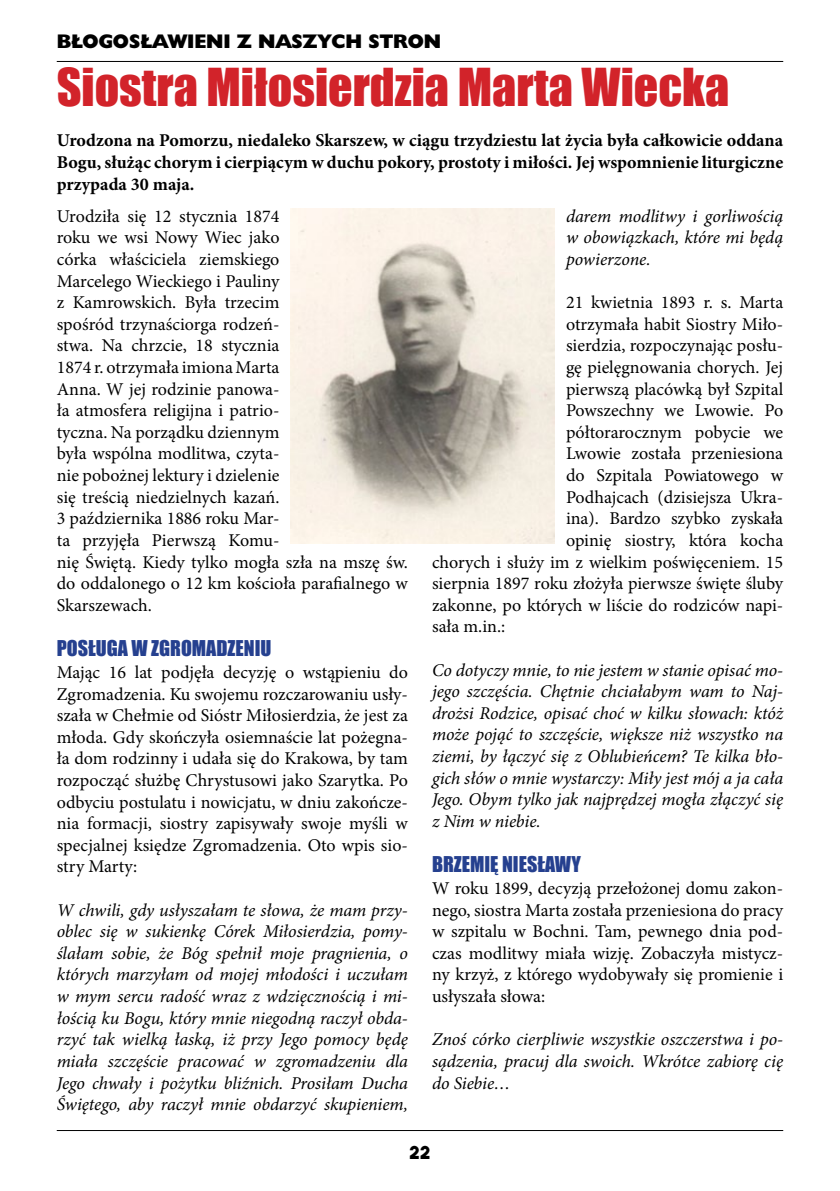
<style>
.page{position:relative;width:840px;height:1191px;background:#fff}
.page>*{position:absolute;margin:0;border:0;box-sizing:border-box;transform-origin:0 0}
.t1{font:48px "Impact";color:#d2232a}
.t2{font:20px "Impact";color:#25408f}
.t3{font:18px/21.6px "Minion Pro";color:#000;text-align:justify}
.t4{font:italic 18px/21.6px "Minion Pro";letter-spacing:-.005em;color:#000;text-align:justify}
.t5{font:700 18px/21.6px "Minion Pro";color:#000;text-align:justify}
.t6{font:18px "Humanst 521 X Bd PL";color:#000}
.t7{font:18px "The Bold Font";color:#000}
</style>
<div class="page">
<hr style="left:57px;top:1130px;width:725px;height:1px;background:#000">
<hr style="left:57px;top:61px;width:725px;height:1px;background:#000">
<img style="left:291px;top:209px;width:263px;height:334px">
<p class="t6" style="left:57px;top:29px;width:386px">BŁOGOSŁAWIENI Z NASZYCH STRON</p>
<h1 class="t1" style="left:57px;top:50px;width:673px">Siostra Miłosierdzia Marta Wiecka</h1>
<p class="t5" style="left:57px;top:130px;width:727px">Urodzona na Pomorzu, niedaleko Skarszew, w ciągu trzydziestu lat życia była całkowicie oddana Bogu, służąc chorym i cierpiącym w duchu pokory, prostoty i miłości. Jej wspomnienie liturgiczne przypada 30 maja.</p>
<p class="t3" style="left:57px;top:205px;width:352px;text-align:left">Urodziła się 12 stycznia 1874<br>roku we wsi Nowy Wiec jako<br>córka właściciela ziemskiego<br>Marcelego Wieckiego i Pauliny<br>z Kamrowskich. Była trzecim<br>spośród trzynaściorga rodzeń-<br>stwa. Na chrzcie, 18 stycznia<br>1874 r. otrzymała imiona Marta<br>Anna. W jej rodzinie panowa-<br>ła atmosfera religijna i patrio-<br>tyczna. Na porządku dziennym<br>była wspólna modlitwa, czyta-<br>nie pobożnej lektury i dzielenie<br>się treścią niedzielnych kazań.<br>3 października 1886 roku Mar-<br>ta przyjęła Pierwszą Komu-<br>nię Świętą. Kiedy tylko mogła szła na mszę św. do oddalonego o 12 km kościoła parafialnego w<br>Skarszewach.</p>
<p class="t2" style="left:57px;top:633px;width:216px">POSŁUGA W ZGROMADZENIU</p>
<p class="t3" style="left:57px;top:661px;width:352px">Mając 16 lat podjęła decyzję o wstąpieniu do Zgromadzenia. Ku swojemu rozczarowaniu usły&shy;szała w Chełmie od Sióstr Miłosierdzia, że jest za młoda. Gdy skończyła osiemnaście lat pożegna&shy;ła dom rodzinny i udała się do Krakowa, by tam rozpocząć służbę Chrystusowi jako Szarytka. Po odbyciu postulatu i nowicjatu, w dniu zakończe&shy;nia formacji, siostry zapisywały swoje myśli w specjalnej księdze Zgromadzenia. Oto wpis sio&shy;stry Marty:</p>
<p class="t4" style="left:57px;top:899px;width:352px">W chwili, gdy usłyszałam te słowa, że mam przy&shy;oblec się w sukienkę Córek Miłosierdzia, pomy&shy;ślałam sobie, że Bóg spełnił moje pragnienia, o których marzyłam od mojej młodości i uczułam w mym sercu radość wraz z wdzięcznością i mi&shy;łością ku Bogu, który mnie niegodną raczył obda&shy;rzyć tak wielką łaską, iż przy Jego pomocy będę miała szczęście pracować w zgromadzeniu dla Jego chwały i pożytku bliźnich. Prosiłam Ducha Świętego, aby raczył mnie obdarzyć skupieniem,</p>
<p class="t4" style="left:565px;top:205px;width:218px">darem modlitwy i gorliwością w obowiązkach, które mi będą powierzone.</p>
<p class="t3" style="left:565px;top:292px;width:218px">21 kwietnia 1893 r. s. Marta</p>
<p class="t3" style="left:565px;top:313px;width:218px">otrzymała habit Siostry Miło-</p>
<p class="t3" style="left:565px;top:335px;width:218px">sierdzia, rozpoczynając posłu-</p>
<p class="t3" style="left:565px;top:356px;width:218px">gę pielęgnowania chorych. Jej</p>
<p class="t3" style="left:565px;top:378px;width:218px">pierwszą placówką był Szpital</p>
<p class="t3" style="left:565px;top:400px;width:218px">Powszechny we Lwowie. Po</p>
<p class="t3" style="left:565px;top:421px;width:218px">półtorarocznym pobycie we</p>
<p class="t3" style="left:565px;top:443px;width:218px">Lwowie została przeniesiona</p>
<p class="t3" style="left:565px;top:464px;width:218px">do Szpitala Powiatowego w</p>
<p class="t3" style="left:565px;top:486px;width:218px">Podhajcach (dzisiejsza Ukra-</p>
<p class="t3" style="left:565px;top:508px;width:218px">ina). Bardzo szybko zyskała</p>
<p class="t3" style="left:565px;top:529px;width:218px">opinię siostry, która kocha</p>
<p class="t3" style="left:432px;top:551px;width:352px">chorych i służy im z wielkim poświęceniem. 15</p>
<p class="t3" style="left:432px;top:572px;width:352px">sierpnia 1897 roku złożyła pierwsze święte śluby</p>
<p class="t3" style="left:432px;top:594px;width:352px">zakonne, po których w liście do rodziców napi-</p>
<p class="t3" style="left:432px;top:616px;width:75px">sała m.in.:</p>
<p class="t4" style="left:432px;top:659px;width:352px">Co dotyczy mnie, to nie jestem w stanie opisać mo&shy;jego szczęścia. Chętnie chciałabym wam to Naj&shy;drożsi Rodzice, opisać choć w kilku słowach: któż może pojąć to szczęście, większe niż wszystko na ziemi, by łączyć się z Oblubieńcem? Te kilka bło&shy;gich słów o mnie wystarczy: Miły jest mój a ja cała Jego. Obym tylko jak najprędzej mogła złączyć się z Nim w niebie.</p>
<p class="t2" style="left:432px;top:849px;width:150px">BRZEMIĘ NIESŁAWY</p>
<p class="t3" style="left:432px;top:877px;width:352px">W roku 1899, decyzją przełożonej domu zakon&shy;nego, siostra Marta została przeniesiona do pracy w szpitalu w Bochni. Tam, pewnego dnia pod&shy;czas modlitwy miała wizję. Zobaczyła mistycz&shy;ny krzyż, z którego wydobywały się promienie i usłyszała słowa:</p>
<p class="t4" style="left:432px;top:1028px;width:352px">Znoś córko cierpliwie wszystkie oszczerstwa i po&shy;sądzenia, pracuj dla swoich. Wkrótce zabiorę cię do Siebie…</p>
<p class="t7" style="left:409px;top:1140px;width:23px">22</p>
</div>
